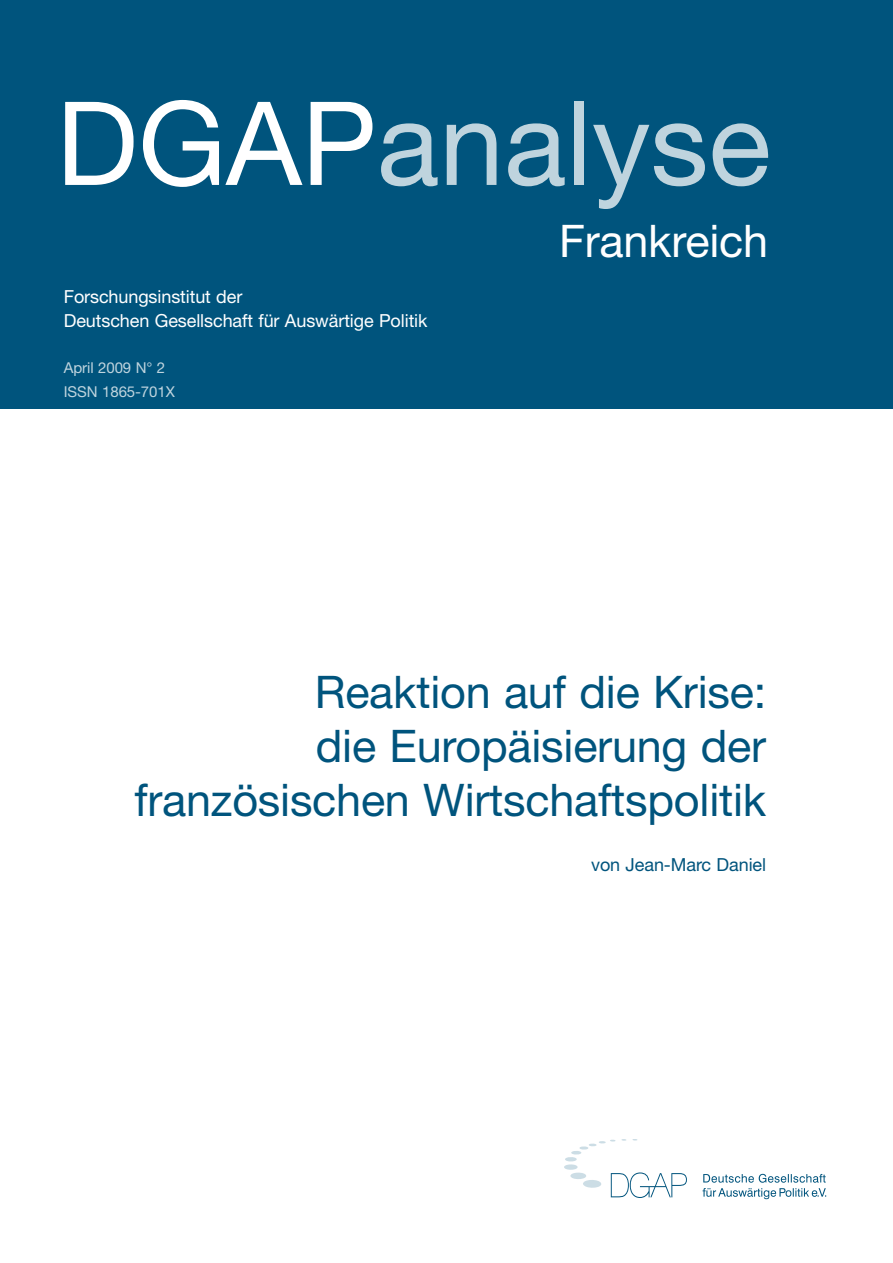
<style>
.page{position:relative;width:893px;height:1263px;background:#fff}
.page>*{position:absolute;margin:0;border:0;box-sizing:border-box;transform-origin:0 0}
.t1{font:116.25px "Helvetica Neue";color:#bfd4de}
.t2{font:45px/54px "Helvetica Neue";letter-spacing:-.005em;color:#00547d;text-align:right}
.t3{font:45px "Helvetica Neue";letter-spacing:-.005em;color:#fff}
.t4{font:18px/24px "Helvetica Neue";letter-spacing:-.005em;color:#fff}
.t5{font:18px "Helvetica Neue";letter-spacing:-.005em;color:#00547d}
.t6{font:15px/24px "Helvetica Neue";letter-spacing:-.005em;color:#bfd4de}
.s1{color:#fff}
</style>
<div class="page">
<svg style="left:564px;top:1139px;width:123px;height:59px"></svg>
<svg style="left:702px;top:1174px;width:124px;height:25px"></svg>
<div style="left:0;top:0;width:893px;height:408px;background:#00547d"></div>
<h1 class="t1" style="left:56px;top:74px;width:716px"><span class="s1">DGAP</span>analyse</h1>
<p class="t4" style="left:64px;top:285px;width:365px">Forschungsinstitut der<br>Deutschen Gesellschaft für Auswärtige Politik</p>
<p class="t6" style="left:64px;top:355px;width:113px">April 2009 N° 2<br>ISSN 1865-701X</p>
<p class="t3" style="left:559px;top:214px;width:210px">Frankreich</p>
<p class="t2" style="left:134px;top:664px;width:633px">Reaktion auf die Krise:<br>die Europäisierung der französischen Wirtschaftspolitik</p>
<p class="t5" style="left:591px;top:854px;width:177px">von Jean-Marc Daniel</p>
</div>
